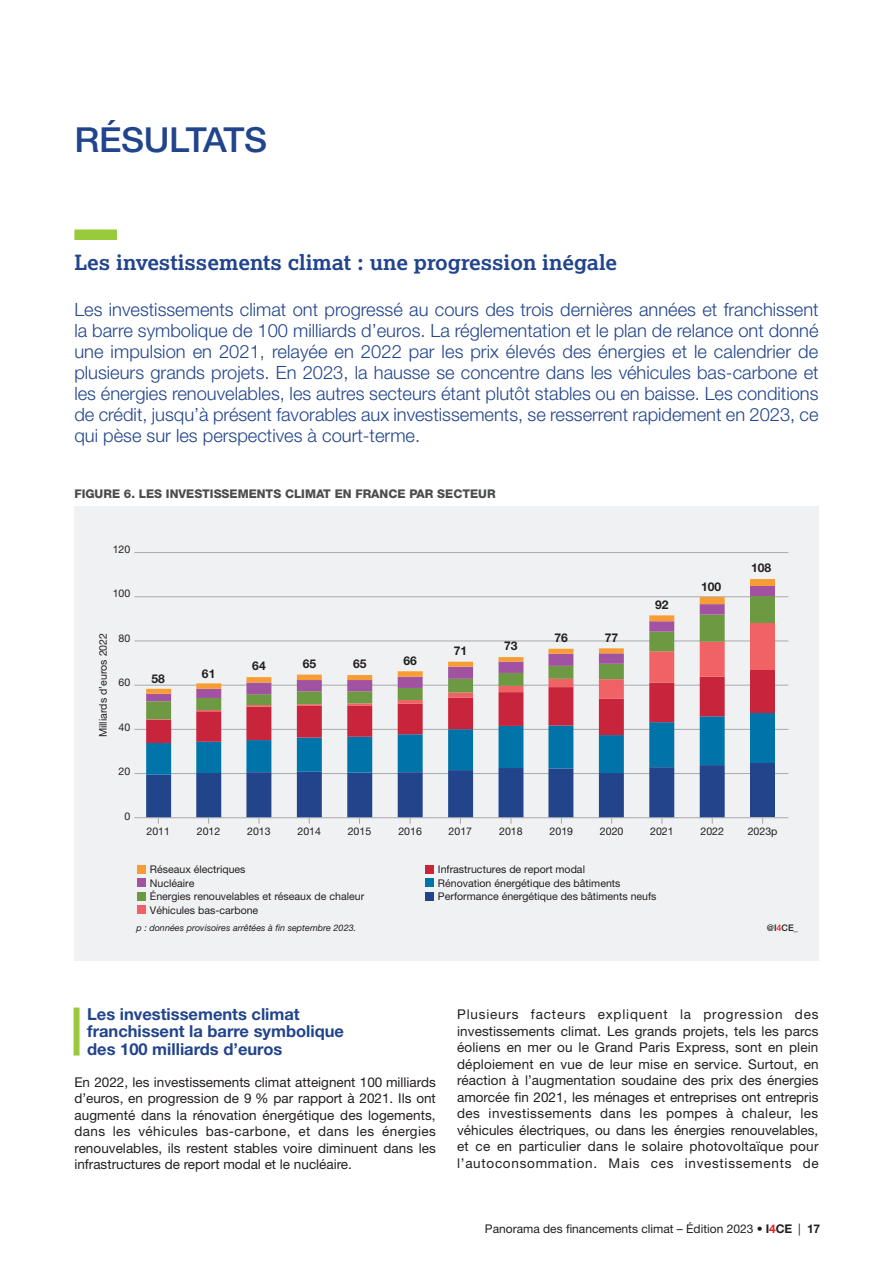
<style>
.page{position:relative;width:893px;height:1263px;background:#fff}
.page>*{position:absolute;margin:0;border:0;box-sizing:border-box;transform-origin:0 0}
.T1_bleu_Hel_---_SOMM1_3588{font:500 34.5px "Helvetica Neue LT Std";letter-spacing:-.01em;color:#21448c}
.T2___SOMM2_3588{font:700 21px "Lexia Da Ma";color:#21448c}
.P_chapeau{font:300 18.3px/21px "Helvetica Neue LT Std";color:#21448c;text-align:justify}
.T3_3588__c11__SOMM3{font:700 16.5px/17.2px "Helvetica Neue LT Std";color:#21448c}
.P_3588{font:13.5px/16.5px "Helvetica Neue LT Std";letter-spacing:.01em;color:#231f20;text-align:justify}
.t1{font:700 12.15px "Helvetica Neue LT Std";color:#231f20}
.T_imports_bleuLogo100_3794{font:800 12px "Helvetica Neue LT Std";color:#4b4c4d}
.t2{font:12px "Helvetica Neue LT Std";color:#231f20}
.t3{font:10.65px/13.6px "Helvetica Neue LT Std";color:#231f20}
.t4{font:italic 9px "Helvetica Neue LT Std";color:#231f20}
.t5{font:500 9px "Helvetica Neue LT Std";color:#231f20}
.s1{color:#ee1d23}
.s2{font-weight:700}
.s3{font-weight:700;color:#ee1d23}
</style>
<div class="page">
<div style="left:74px;top:229px;width:43px;height:11px;background:#99ca3b"></div>
<div style="left:74px;top:506px;width:745px;height:454px;background:#f0f1f2"></div>
<hr style="left:134px;top:817px;width:654px;height:1px;background:#a8a9ad">
<hr style="left:134px;top:773px;width:654px;height:1px;background:#a8a9ad">
<hr style="left:134px;top:729px;width:654px;height:1px;background:#a8a9ad">
<hr style="left:134px;top:685px;width:654px;height:1px;background:#a8a9ad">
<hr style="left:134px;top:641px;width:654px;height:1px;background:#a8a9ad">
<hr style="left:134px;top:596px;width:654px;height:1px;background:#a8a9ad">
<hr style="left:134px;top:552px;width:654px;height:1px;background:#a8a9ad">
<div style="left:750px;top:763px;width:25px;height:54px;background:#21448b"></div>
<div style="left:750px;top:712px;width:25px;height:51px;background:#0073a9"></div>
<div style="left:750px;top:670px;width:25px;height:42px;background:#c8243b"></div>
<svg style="left:146px;top:720px;width:579px;height:104px"></svg>
<div style="left:750px;top:623px;width:25px;height:47px;background:#f16264"></div>
<div style="left:750px;top:596px;width:25px;height:27px;background:#6d9942"></div>
<svg style="left:146px;top:701px;width:579px;height:18px"></svg>
<div style="left:750px;top:586px;width:25px;height:10px;background:#a153a1"></div>
<svg style="left:146px;top:694px;width:579px;height:7px"></svg>
<div style="left:750px;top:579px;width:25px;height:7px;background:#f89d33"></div>
<svg style="left:146px;top:597px;width:579px;height:97px"></svg>
<div style="left:137px;top:865px;width:8px;height:8px;background:#f89d33"></div>
<div style="left:137px;top:878px;width:8px;height:9px;background:#a153a1"></div>
<div style="left:137px;top:892px;width:8px;height:9px;background:#6d9942"></div>
<div style="left:137px;top:906px;width:8px;height:8px;background:#f16264"></div>
<div style="left:425px;top:865px;width:8px;height:8px;background:#c8243b"></div>
<div style="left:425px;top:878px;width:8px;height:9px;background:#0073a9"></div>
<div style="left:425px;top:892px;width:8px;height:9px;background:#21448b"></div>
<div style="left:74px;top:1007px;width:6px;height:48px;background:#99ca3b"></div>
<p class="T1_bleu_Hel_---_SOMM1_3588" style="left:74px;top:119px;width:194px">RÉSULTATS</p>
<p class="T2___SOMM2_3588" style="left:74px;top:250px;width:544px">Les investissements climat : une progression inégale</p>
<p class="P_chapeau" style="left:74px;top:299px;width:746px">Les investissements climat ont progressé au cours des trois dernières années et franchissent la barre symbolique de 100 milliards d’euros. La réglementation et le plan de relance ont donné une impulsion en 2021, relayée en 2022 par les prix élevés des énergies et le calendrier de plusieurs grands projets. En 2023, la hausse se concentre dans les véhicules bas‑carbone et les énergies renouvelables, les autres secteurs étant plutôt stables ou en baisse. Les conditions de crédit, jusqu’à présent favorables aux investissements, se resserrent rapidement en 2023, ce qui pèse sur les perspectives à court‑terme.</p>
<p class="T_imports_bleuLogo100_3794" style="left:74px;top:486px;width:423px">FIGURE 6. LES INVESTISSEMENTS CLIMAT EN FRANCE PAR SECTEUR</p>
<p class="t3" style="left:113px;top:542px;width:19px">120</p>
<p class="t3" style="left:113px;top:586px;width:19px">100</p>
<p class="t3" style="left:96px;top:737px;width:106px;rotate:-90deg">Milliards d’euros 2022</p>
<p class="t3" style="left:119px;top:631px;width:13px">80</p>
<p class="t3" style="left:119px;top:676px;width:13px">60</p>
<p class="t3" style="left:119px;top:720px;width:13px">40</p>
<p class="t3" style="left:119px;top:765px;width:13px">20</p>
<p class="t3" style="left:125px;top:809px;width:7px">0</p>
<p class="t1" style="left:152px;top:671px;width:15px">58</p>
<p class="t1" style="left:202px;top:666px;width:15px">61</p>
<p class="t1" style="left:252px;top:658px;width:15px">64</p>
<p class="t1" style="left:303px;top:656px;width:15px">65</p>
<p class="t1" style="left:353px;top:656px;width:15px">65</p>
<p class="t1" style="left:403px;top:653px;width:15px">66</p>
<p class="t1" style="left:454px;top:643px;width:15px">71</p>
<p class="t1" style="left:504px;top:638px;width:15px">73</p>
<p class="t1" style="left:554px;top:630px;width:15px">76</p>
<p class="t1" style="left:605px;top:630px;width:15px">77</p>
<p class="t1" style="left:655px;top:597px;width:15px">92</p>
<p class="t1" style="left:701px;top:579px;width:22px">100</p>
<p class="t1" style="left:751px;top:560px;width:22px">108</p>
<p class="t3" style="left:147px;top:824px;width:25px">2011</p>
<p class="t3" style="left:197px;top:824px;width:25px">2012</p>
<p class="t3" style="left:247px;top:824px;width:25px">2013</p>
<p class="t3" style="left:297px;top:824px;width:25px">2014</p>
<p class="t3" style="left:348px;top:824px;width:25px">2015</p>
<p class="t3" style="left:398px;top:824px;width:25px">2016</p>
<p class="t3" style="left:449px;top:824px;width:25px">2017</p>
<p class="t3" style="left:499px;top:824px;width:25px">2018</p>
<p class="t3" style="left:550px;top:824px;width:25px">2019</p>
<p class="t3" style="left:600px;top:824px;width:25px">2020</p>
<p class="t3" style="left:650px;top:824px;width:25px">2021</p>
<p class="t3" style="left:700px;top:824px;width:25px">2022</p>
<p class="t3" style="left:748px;top:824px;width:31px">2023p</p>
<p class="t3" style="left:150px;top:862px;width:216px">Réseaux électriques<br>Nucléaire<br>Énergies renouvelables et réseaux de chaleur<br>Véhicules bas-carbone</p>
<p class="t4" style="left:136px;top:923px;width:221px">p : données provisoires arrêtées à fin septembre 2023.</p>
<p class="t3" style="left:438px;top:862px;width:220px">Infrastructures de report modal<br>Rénovation énergétique des bâtiments<br>Performance énergétique des bâtiments neufs</p>
<p class="t5" style="left:767px;top:923px;width:33px">@I<span class="s1">4</span>CE_</p>
<p class="T3_3588__c11__SOMM3" style="left:87px;top:1005px;width:258px">Les investissements climat franchissent la barre symbolique des 100 milliards d’euros</p>
<p class="P_3588" style="left:74px;top:1073px;width:363px">En 2022, les investissements climat atteignent 100 milliards d’euros, en progression de 9 % par rapport à 2021. Ils ont augmenté dans la rénovation énergétique des logements, dans les véhicules bas‑carbone, et dans les énergies renouvelables, ils restent stables voire diminuent dans les infrastructures de report modal et le nucléaire.</p>
<p class="P_3588" style="left:457px;top:1006px;width:363px">Plusieurs facteurs expliquent la progression des investissements climat. Les grands projets, tels les parcs éoliens en mer ou le Grand Paris Express, sont en plein déploiement en vue de leur mise en service. Surtout, en réaction à l’augmentation soudaine des prix des énergies amorcée fin 2021, les ménages et entreprises ont entrepris des investissements dans les pompes à chaleur, les véhicules électriques, ou dans les énergies renouvelables, et ce en particulier dans le solaire photovoltaïque pour l’autoconsommation. Mais ces investissements de</p>
<p class="t2" style="left:485px;top:1222px;width:337px">Panorama des financements climat – Édition 2023 • <span class="s2">I</span><span class="s3">4</span><span class="s2">CE</span> | <span class="s2">17</span></p>
</div>
